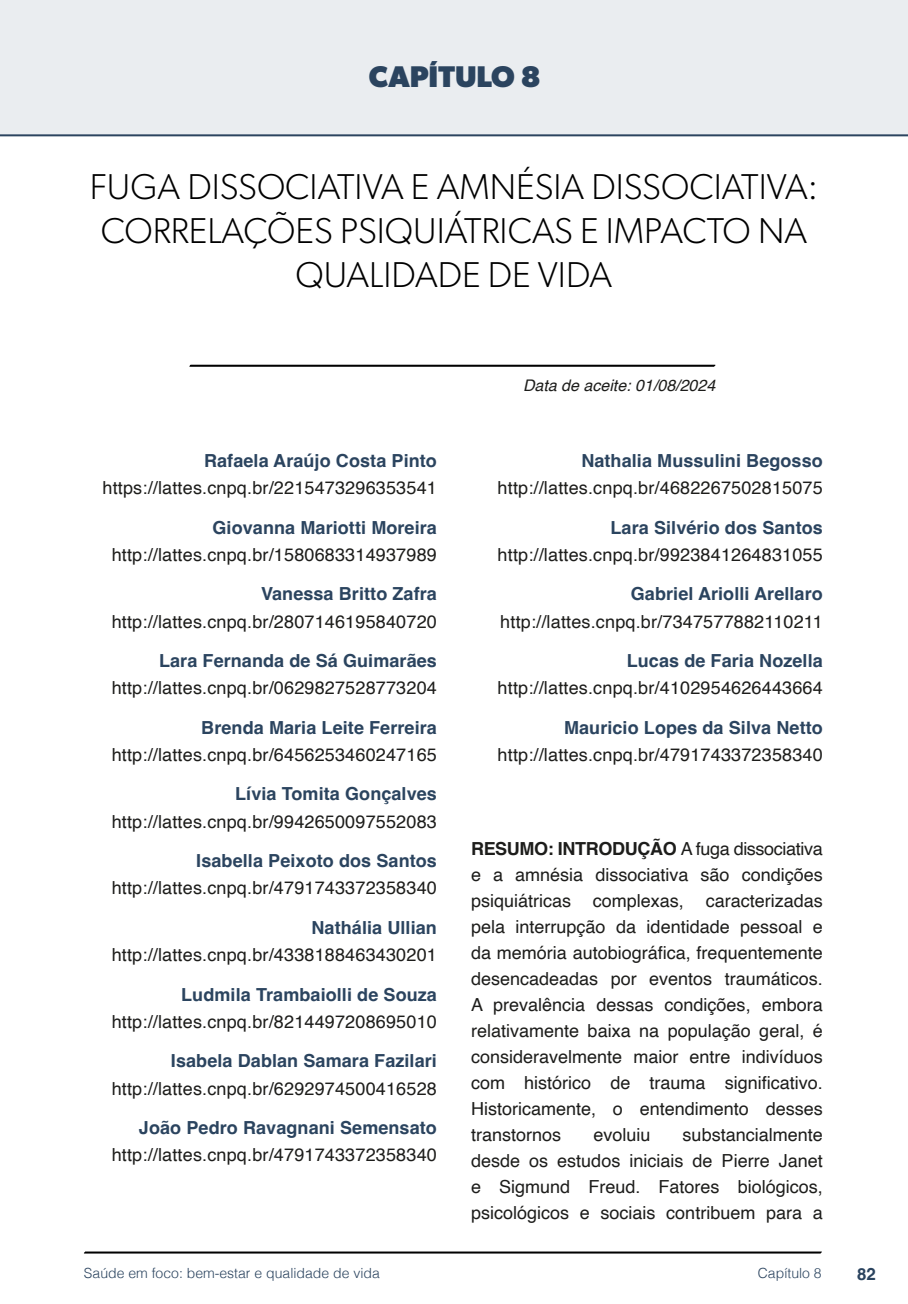
<style>
.page{position:relative;width:908px;height:1304px;background:#fff}
.page>*{position:absolute;margin:0;border:0;box-sizing:border-box;transform-origin:0 0}
.nome_artigos{font:300 36px/44px "Gibson";color:#000;text-align:center}
.capítulos{font:700 30px "Gibson";color:#2b445f}
.info_autores{font:18px "Helvetica";letter-spacing:.01em;color:#1d1d1b}
.Resumos_e_PC_TXT{font:18px/26px "Helvetica";color:#1d1d1b;text-align:justify}
.nome_autores{font:700 18px "Helvetica";letter-spacing:.005em;color:#2b445f}
.t1{font:700 16.8px "Helvetica";color:#2b445f}
.t2{font:italic 16px "Helvetica";color:#1d1d1b}
.t3{font:300 14px "Helvetica";color:#2b445f}
.s1{font-weight:700}
</style>
<div class="page">
<svg style="left:84px;top:1251px;width:737px;height:3px;background:#515151"></svg>
<div style="left:0;top:0;width:907px;height:136px;background:#eaedf0"></div>
<svg style="left:189px;top:364px;width:526px;height:3px;background:#4f4f4f"></svg>
<div style="left:44px;top:72px;width:68px;height:61px;background:#eaedf0"></div>
<p class="capítulos" style="left:369px;top:58px;width:173px">CAPÍTULO 8</p>
<p class="nome_artigos" style="left:90px;top:164px;width:729px">FUGA DISSOCIATIVA E AMNÉSIA DISSOCIATIVA:<br>CORRELAÇÕES PSIQUIÁTRICAS E IMPACTO NA<br>QUALIDADE DE VIDA</p>
<p class="nome_autores" style="left:204px;top:450px;width:234px">Rafaela Araújo Costa Pinto</p>
<p class="info_autores" style="left:102px;top:474px;width:336px">https://lattes.cnpq.br/2215473296353541</p>
<p class="nome_autores" style="left:212px;top:516px;width:226px">Giovanna Mariotti Moreira</p>
<p class="info_autores" style="left:112px;top:541px;width:326px">http://lattes.cnpq.br/1580683314937989</p>
<p class="nome_autores" style="left:261px;top:583px;width:177px">Vanessa Britto Zafra</p>
<p class="info_autores" style="left:112px;top:608px;width:326px">http://lattes.cnpq.br/2807146195840720</p>
<p class="nome_autores" style="left:159px;top:650px;width:279px">Lara Fernanda de Sá Guimarães</p>
<p class="info_autores" style="left:112px;top:674px;width:326px">http://lattes.cnpq.br/0629827528773204</p>
<p class="nome_autores" style="left:201px;top:716px;width:237px">Brenda Maria Leite Ferreira</p>
<p class="info_autores" style="left:112px;top:741px;width:326px">http://lattes.cnpq.br/6456253460247165</p>
<p class="nome_autores" style="left:235px;top:783px;width:203px">Lívia Tomita Gonçalves</p>
<p class="info_autores" style="left:112px;top:808px;width:326px">http://lattes.cnpq.br/9942650097552083</p>
<p class="nome_autores" style="left:196px;top:850px;width:242px">Isabella Peixoto dos Santos</p>
<p class="info_autores" style="left:112px;top:874px;width:326px">http://lattes.cnpq.br/4791743372358340</p>
<p class="nome_autores" style="left:311px;top:916px;width:127px">Nathália Ullian</p>
<p class="info_autores" style="left:112px;top:941px;width:326px">http://lattes.cnpq.br/4338188463430201</p>
<p class="nome_autores" style="left:181px;top:983px;width:257px">Ludmila Trambaiolli de Souza</p>
<p class="info_autores" style="left:112px;top:1008px;width:326px">http://lattes.cnpq.br/8214497208695010</p>
<p class="nome_autores" style="left:171px;top:1050px;width:267px">Isabela Dablan Samara Fazilari</p>
<p class="info_autores" style="left:112px;top:1074px;width:326px">http://lattes.cnpq.br/6292974500416528</p>
<p class="nome_autores" style="left:139px;top:1116px;width:299px">João Pedro Ravagnani Semensato</p>
<p class="info_autores" style="left:112px;top:1141px;width:326px">http://lattes.cnpq.br/4791743372358340</p>
<p class="t2" style="left:523px;top:373px;width:194px">Data de aceite: 01/08/2024</p>
<p class="nome_autores" style="left:581px;top:450px;width:243px">Nathalia Mussulini Begosso</p>
<p class="info_autores" style="left:497px;top:474px;width:326px">http://lattes.cnpq.br/4682267502815075</p>
<p class="nome_autores" style="left:610px;top:516px;width:214px">Lara Silvério dos Santos</p>
<p class="info_autores" style="left:497px;top:541px;width:326px">http://lattes.cnpq.br/9923841264831055</p>
<p class="nome_autores" style="left:630px;top:583px;width:193px">Gabriel Ariolli Arellaro</p>
<p class="info_autores" style="left:500px;top:608px;width:324px">http://lattes.cnpq.br/7347577882110211</p>
<p class="nome_autores" style="left:626px;top:650px;width:197px">Lucas de Faria Nozella</p>
<p class="info_autores" style="left:497px;top:674px;width:326px">http://lattes.cnpq.br/4102954626443664</p>
<p class="nome_autores" style="left:563px;top:716px;width:260px">Mauricio Lopes da Silva Netto</p>
<p class="info_autores" style="left:497px;top:741px;width:326px">http://lattes.cnpq.br/4791743372358340</p>
<p class="Resumos_e_PC_TXT" style="left:471px;top:836px;width:353px"><span class="s1">RESUMO: INTRODUÇÃO</span> A fuga dissociativa e a amnésia dissociativa são condições psiquiátricas complexas, caracterizadas pela interrupção da identidade pessoal e da memória autobiográfica, frequentemente desencadeadas por eventos traumáticos.<br>A prevalência dessas condições, embora relativamente baixa na população geral, é consideravelmente maior entre indivíduos com histórico de trauma significativo.<br>Historicamente, o entendimento desses transtornos</p>
<p class="Resumos_e_PC_TXT" style="left:471px;top:1122px;width:353px;text-indent:211px">substancialmente desde os estudos iniciais de Pierre Janet e Sigmund Freud. Fatores biológicos, psicológicos e sociais contribuem para a</p>
<p class="Resumos_e_PC_TXT" style="left:593px;top:1122px;width:59px">evoluiu</p>
<p class="t3" style="left:84px;top:1261px;width:297px">Saúde em foco: bem-estar e qualidade de vida</p>
<p class="t3" style="left:757px;top:1261px;width:65px">Capítulo 8</p>
<p class="t1" style="left:856px;top:1264px;width:20px">82</p>
</div>
